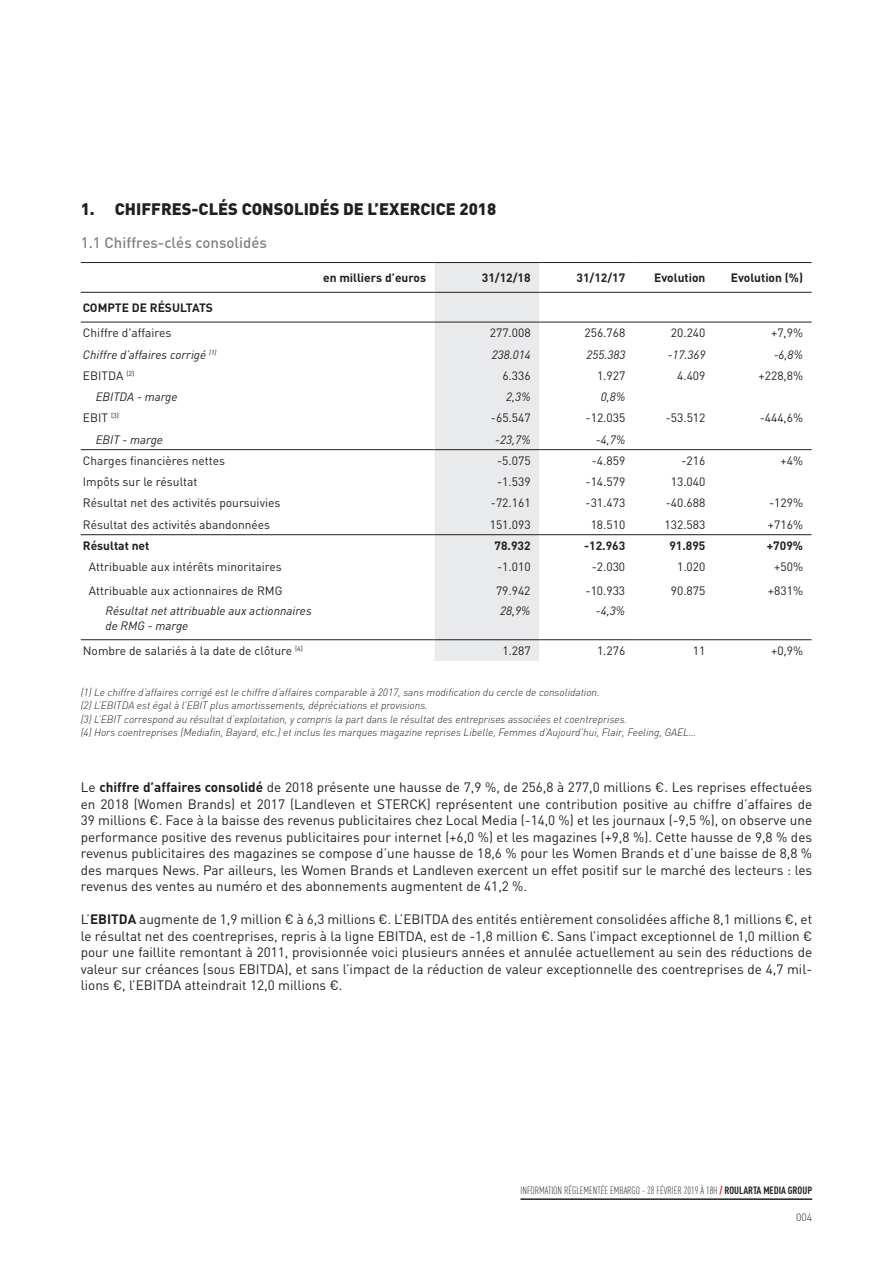
<style>
.page{position:relative;width:893px;height:1263px;background:#fff}
.page>*{position:absolute;margin:0;border:0;box-sizing:border-box;transform-origin:0 0}
.t1{font:900 16.5px "DIN";color:#231f20}
.t2{font:500 15px "DIN";color:#808285}
.t3{font:13.5px/16.5px "DIN";color:#231f20;text-align:justify}
.t4{font:12px "DIN";color:#231f20}
.t5{font:italic 12px/15px "DIN";color:#231f20}
.t6{font:700 12px "DIN";color:#231f20}
.t7{font:italic 300 10.5px/13.5px "DIN";color:#231f20}
.t8{font:300 10.5px "DIN Cond";color:#231f20}
.t9{font:300 10.5px "DIN";color:#231f20}
.s1{font-weight:700}
.s2{font-weight:700;color:#ee1d23}
</style>
<div class="page">
<hr style="left:520px;top:1198px;width:292px;height:2px;background:#231f20">
<div style="left:435px;top:263px;width:104px;height:398px;background:#e9eaeb"></div>
<hr style="left:539px;top:262px;width:95px;height:1px;background:#231f20">
<hr style="left:539px;top:292px;width:95px;height:1px;background:#231f20">
<hr style="left:81px;top:322px;width:354px;height:1px;background:#231f20">
<hr style="left:81px;top:449px;width:354px;height:1px;background:#231f20">
<hr style="left:435px;top:449px;width:104px;height:1px;background:#231f20">
<hr style="left:539px;top:449px;width:95px;height:1px;background:#231f20">
<hr style="left:634px;top:449px;width:80px;height:1px;background:#231f20">
<hr style="left:714px;top:449px;width:98px;height:1px;background:#231f20">
<hr style="left:81px;top:534px;width:354px;height:1px;background:#231f20">
<hr style="left:435px;top:534px;width:104px;height:1px;background:#231f20">
<hr style="left:539px;top:534px;width:95px;height:1px;background:#231f20">
<hr style="left:634px;top:534px;width:80px;height:1px;background:#231f20">
<hr style="left:714px;top:534px;width:98px;height:1px;background:#231f20">
<hr style="left:81px;top:639px;width:354px;height:1px;background:#231f20">
<hr style="left:435px;top:639px;width:104px;height:1px;background:#231f20">
<hr style="left:539px;top:639px;width:95px;height:1px;background:#231f20">
<hr style="left:634px;top:639px;width:80px;height:1px;background:#231f20">
<hr style="left:714px;top:639px;width:98px;height:1px;background:#231f20">
<hr style="left:81px;top:292px;width:354px;height:1px;background:#231f20">
<hr style="left:435px;top:292px;width:104px;height:1px;background:#231f20">
<hr style="left:634px;top:292px;width:80px;height:1px;background:#231f20">
<hr style="left:714px;top:292px;width:98px;height:1px;background:#231f20">
<hr style="left:435px;top:322px;width:104px;height:1px;background:#231f20">
<hr style="left:539px;top:322px;width:95px;height:1px;background:#231f20">
<hr style="left:634px;top:322px;width:80px;height:1px;background:#231f20">
<hr style="left:714px;top:322px;width:98px;height:1px;background:#231f20">
<hr style="left:81px;top:262px;width:354px;height:1px;background:#231f20">
<hr style="left:435px;top:262px;width:104px;height:1px;background:#231f20">
<hr style="left:634px;top:262px;width:80px;height:1px;background:#231f20">
<hr style="left:714px;top:262px;width:98px;height:1px;background:#231f20">
<p class="t1" style="left:81px;top:198px;width:417px">1. CHIFFRES-CLÉS CONSOLIDÉS DE L’EXERCICE 2018</p>
<p class="t2" style="left:81px;top:232px;width:188px">1.1 Chiffres-clés consolidés</p>
<p class="t6" style="left:323px;top:270px;width:104px">en milliers d’euros</p>
<p class="t6" style="left:482px;top:270px;width:50px">31/12/18</p>
<p class="t6" style="left:576px;top:270px;width:50px">31/12/17</p>
<p class="t6" style="left:654px;top:270px;width:53px">Evolution</p>
<p class="t6" style="left:731px;top:270px;width:74px">Evolution (%)</p>
<p class="t6" style="left:83px;top:300px;width:132px">COMPTE DE RÉSULTATS</p>
<p class="t4" style="left:83px;top:326px;width:90px">Chiffre d'affaires</p>
<p class="t4" style="left:490px;top:326px;width:42px">277.008</p>
<p class="t4" style="left:584px;top:326px;width:42px">256.768</p>
<p class="t4" style="left:671px;top:326px;width:36px">20.240</p>
<p class="t4" style="left:771px;top:326px;width:33px">+7,9%</p>
<p class="t5" style="left:83px;top:347px;width:135px">Chiffre d’affaires corrigé <sup>(1)</sup></p>
<p class="t5" style="left:492px;top:347px;width:40px">238.014</p>
<p class="t5" style="left:586px;top:347px;width:40px">255.383</p>
<p class="t5" style="left:668px;top:347px;width:39px">-17.369</p>
<p class="t5" style="left:774px;top:347px;width:31px">-6,8%</p>
<p class="t4" style="left:83px;top:369px;width:53px">EBITDA <sup>(2)</sup></p>
<p class="t4" style="left:502px;top:369px;width:30px">6.336</p>
<p class="t4" style="left:597px;top:369px;width:30px">1.927</p>
<p class="t4" style="left:677px;top:369px;width:30px">4.409</p>
<p class="t4" style="left:759px;top:369px;width:46px">+228,8%</p>
<p class="t5" style="left:96px;top:389px;width:83px">EBITDA - marge</p>
<p class="t5" style="left:506px;top:389px;width:26px">2,3%</p>
<p class="t5" style="left:601px;top:389px;width:26px">0,8%</p>
<p class="t4" style="left:83px;top:411px;width:38px">EBIT <sup>(3)</sup></p>
<p class="t4" style="left:491px;top:411px;width:41px">-65.547</p>
<p class="t4" style="left:586px;top:411px;width:41px">-12.035</p>
<p class="t4" style="left:666px;top:411px;width:41px">-53.512</p>
<p class="t4" style="left:760px;top:411px;width:45px">-444,6%</p>
<p class="t5" style="left:96px;top:432px;width:69px">EBIT - marge</p>
<p class="t5" style="left:495px;top:432px;width:37px">-23,7%</p>
<p class="t5" style="left:596px;top:432px;width:31px">-4,7%</p>
<p class="t4" style="left:83px;top:454px;width:144px">Charges financières nettes</p>
<p class="t4" style="left:497px;top:454px;width:35px">-5.075</p>
<p class="t4" style="left:592px;top:454px;width:35px">-4.859</p>
<p class="t4" style="left:681px;top:454px;width:25px">-216</p>
<p class="t4" style="left:780px;top:454px;width:24px">+4%</p>
<p class="t4" style="left:83px;top:475px;width:116px">Impôts sur le résultat</p>
<p class="t4" style="left:497px;top:475px;width:35px">-1.539</p>
<p class="t4" style="left:586px;top:475px;width:41px">-14.579</p>
<p class="t4" style="left:671px;top:475px;width:36px">13.040</p>
<p class="t4" style="left:83px;top:496px;width:199px">Résultat net des activités poursuivies</p>
<p class="t4" style="left:491px;top:496px;width:41px">-72.161</p>
<p class="t4" style="left:586px;top:496px;width:41px">-31.473</p>
<p class="t4" style="left:666px;top:496px;width:41px">-40.688</p>
<p class="t4" style="left:769px;top:496px;width:35px">-129%</p>
<p class="t4" style="left:83px;top:517px;width:189px">Résultat des activités abandonnées</p>
<p class="t4" style="left:490px;top:517px;width:42px">151.093</p>
<p class="t4" style="left:591px;top:517px;width:36px">18.510</p>
<p class="t4" style="left:665px;top:517px;width:42px">132.583</p>
<p class="t4" style="left:768px;top:517px;width:37px">+716%</p>
<p class="t6" style="left:83px;top:538px;width:68px">Résultat net</p>
<p class="t6" style="left:495px;top:538px;width:37px">78.932</p>
<p class="t6" style="left:584px;top:538px;width:43px">-12.963</p>
<p class="t6" style="left:669px;top:538px;width:37px">91.895</p>
<p class="t6" style="left:767px;top:538px;width:38px">+709%</p>
<p class="t4" style="left:89px;top:560px;width:194px">Attribuable aux intérêts minoritaires</p>
<p class="t4" style="left:497px;top:560px;width:35px">-1.010</p>
<p class="t4" style="left:592px;top:560px;width:35px">-2.030</p>
<p class="t4" style="left:677px;top:560px;width:30px">1.020</p>
<p class="t4" style="left:774px;top:560px;width:30px">+50%</p>
<p class="t4" style="left:89px;top:583px;width:195px">Attribuable aux actionnaires de RMG</p>
<p class="t4" style="left:496px;top:583px;width:36px">79.942</p>
<p class="t4" style="left:586px;top:583px;width:41px">-10.933</p>
<p class="t4" style="left:671px;top:583px;width:36px">90.875</p>
<p class="t4" style="left:768px;top:583px;width:37px">+831%</p>
<p class="t5" style="left:106px;top:602px;width:208px">Résultat net attribuable aux actionnaires de RMG - marge</p>
<p class="t5" style="left:500px;top:602px;width:32px">28,9%</p>
<p class="t5" style="left:596px;top:602px;width:31px">-4,3%</p>
<p class="t4" style="left:83px;top:644px;width:222px">Nombre de salariés à la date de clôture <sup>(4)</sup></p>
<p class="t4" style="left:502px;top:644px;width:30px">1.287</p>
<p class="t4" style="left:597px;top:644px;width:30px">1.276</p>
<p class="t4" style="left:693px;top:644px;width:14px">11</p>
<p class="t4" style="left:771px;top:644px;width:33px">+0,9%</p>
<p class="t7" style="left:81px;top:685px;width:617px">(1) Le chiffre d’affaires corrigé est le chiffre d’affaires comparable à 2017, sans modification du cercle de consolidation.<br>(2) L’EBITDA est égal à l’EBIT plus amortissements, dépréciations et provisions.<br>(3) L’EBIT correspond au résultat d’exploitation, y compris la part dans le résultat des entreprises associées et coentreprises.<br>(4) Hors coentreprises (Mediafin, Bayard, etc.) et inclus les marques magazine reprises Libelle, Femmes d’Aujourd’hui, Flair, Feeling, GAEL…</p>
<p class="t3" style="left:81px;top:779px;width:733px">Le <span class="s1">chiffre d’affaires consolidé</span> de 2018 présente une hausse de 7,9 %, de 256,8 à 277,0 millions €. Les reprises effectuées en 2018 (Women Brands) et 2017 (Landleven et STERCK) représentent une contribution positive au chiffre d’affaires de 39 millions €. Face à la baisse des revenus publicitaires chez Local Media (-14,0 %) et les journaux (-9,5 %), on observe une performance positive des revenus publicitaires pour internet (+6,0 %) et les magazines (+9,8 %). Cette hausse de 9,8 % des revenus publicitaires des magazines se compose d’une hausse de 18,6 % pour les Women Brands et d’une baisse de 8,8 % des marques News. Par ailleurs, les Women Brands et Landleven exercent un effet positif sur le marché des lecteurs : les revenus des ventes au numéro et des abonnements augmentent de 41,2 %.</p>
<p class="t3" style="left:81px;top:911px;width:733px">L’<span class="s1">EBITDA</span> augmente de 1,9 million € à 6,3 millions €. L’EBITDA des entités entièrement consolidées affiche 8,1 millions €, et le résultat net des coentreprises, repris à la ligne EBITDA, est de -1,8 million €. Sans l’impact exceptionnel de 1,0 million € pour une faillite remontant à 2011, provisionnée voici plusieurs années et annulée actuellement au sein des réductions de valeur sur créances (sous EBITDA), et sans l’impact de la réduction de valeur exceptionnelle des coentreprises de 4,7 mil&shy;lions €, l’EBITDA atteindrait 12,0 millions €.</p>
<p class="t8" style="left:520px;top:1184px;width:293px">INFORMATION RÉGLEMENTÉE EMBARGO - 28 FÉVRIER 2019 À 18H <span class="s2">/</span> <span class="s1">ROULARTA MEDIA GROUP</span></p>
<p class="t9" style="left:796px;top:1210px;width:18px">004</p>
</div>
